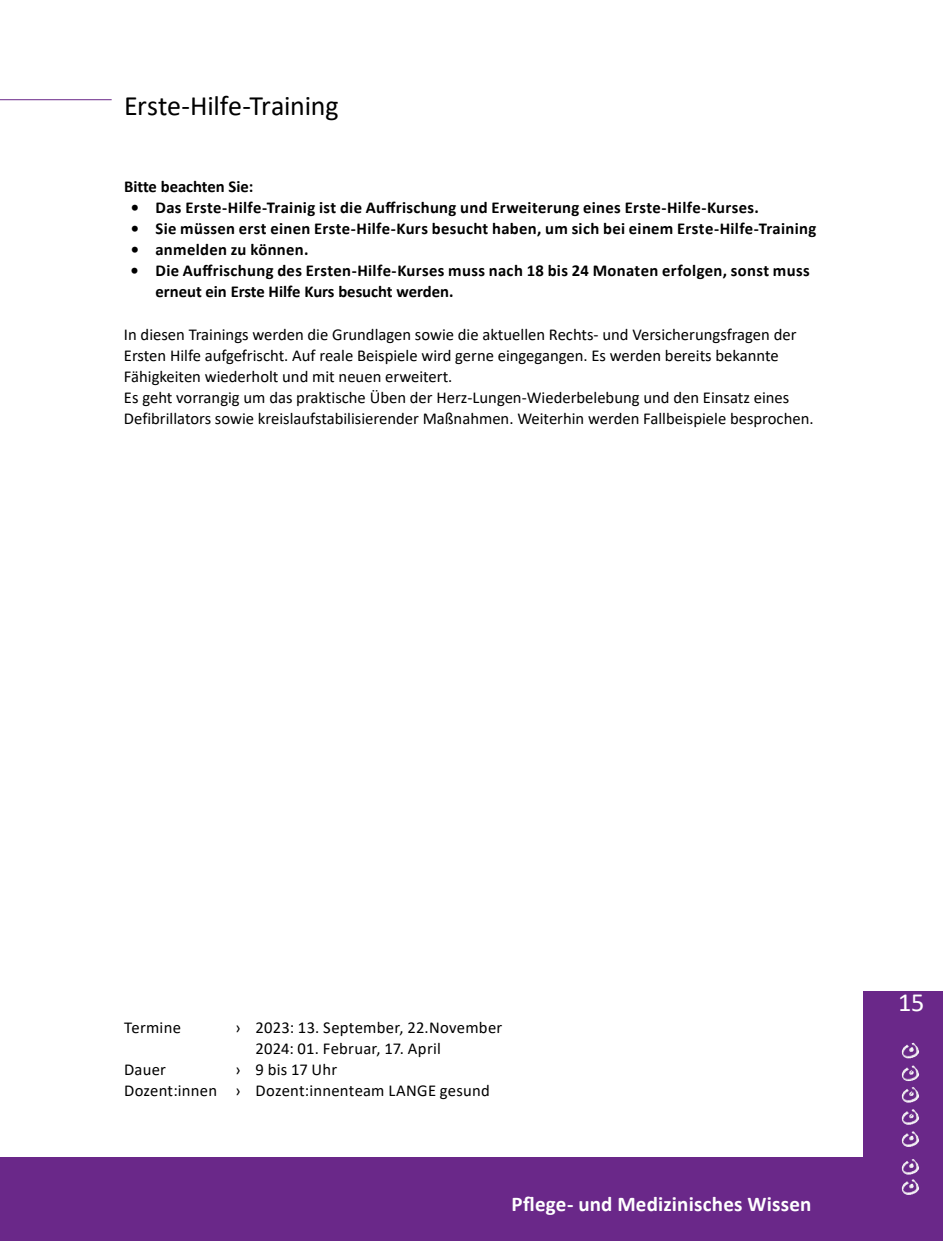
<style>
.page{position:relative;width:943px;height:1241px;background:#fff}
.page>*{position:absolute;margin:0;border:0;box-sizing:border-box;transform-origin:0 0}
.t1{font:28px "Calibri";letter-spacing:-.01em;color:#000}
.t2{font:26.25px "Calibri";color:#fff}
.t3{font:700 21px "Calibri";letter-spacing:.01em;color:#fff}
.t4{font:16.62px/21px "Calibri";color:#000}
.t5{font:700 16.62px/21px "Calibri";letter-spacing:.02em;color:#000}
.t6{font:700 16.62px "Calibri";color:#000}
</style>
<div class="page">
<div style="left:864px;top:991px;width:79px;height:249px;background:#6a2889"></div>
<hr style="left:0;top:99px;width:112px;height:1px;background:#6a2889">
<img style="left:901px;top:1159px;width:18px;height:15px">
<img style="left:901px;top:1042px;width:18px;height:16px">
<img style="left:901px;top:1179px;width:18px;height:15px">
<img style="left:901px;top:1087px;width:18px;height:15px">
<img style="left:901px;top:1109px;width:18px;height:15px">
<img style="left:901px;top:1065px;width:18px;height:15px">
<img style="left:901px;top:1131px;width:18px;height:15px">
<div style="left:0;top:1157px;width:871px;height:83px;background:#6a2889"></div>
<h1 class="t1" style="left:124px;top:87px;width:216px">Erste-Hilfe-Training</h1>
<p class="t6" style="left:124px;top:175px;width:131px">Bitte beachten Sie:</p>
<p class="t5" style="left:131px;top:197px;width:629px">• Das Erste-Hilfe-Trainig ist die Auffrischung und Erweiterung eines Erste-Hilfe-Kurses.</p>
<p class="t5" style="left:131px;top:218px;width:687px">• Sie müssen erst einen Erste-Hilfe-Kurs besucht haben, um sich bei einem Erste-Hilfe-Training</p>
<p class="t5" style="left:131px;top:239px;width:179px">• anmelden zu können.</p>
<p class="t5" style="left:155px;top:260px;width:655px;text-indent:-25px">• Die Auffrischung des Ersten-Hilfe-Kurses muss nach 18 bis 24 Monaten erfolgen, sonst muss erneut ein Erste Hilfe Kurs besucht werden.</p>
<p class="t4" style="left:124px;top:323px;width:691px">In diesen Trainings werden die Grundlagen sowie die aktuellen Rechts- und Versicherungsfragen der Ersten Hilfe aufgefrischt. Auf reale Beispiele wird gerne eingegangen. Es werden bereits bekannte Fähigkeiten wiederholt und mit neuen erweitert.<br>Es geht vorrangig um das praktische Üben der Herz-Lungen-Wiederbelebung und den Einsatz eines Defibrillators sowie kreislaufstabilisierender Maßnahmen. Weiterhin werden Fallbeispiele besprochen.</p>
<p class="t4" style="left:124px;top:1015px;width:58px">Termine</p>
<p class="t4" style="left:235px;top:1015px;width:7px">›</p>
<p class="t4" style="left:124px;top:1057px;width:44px">Dauer</p>
<p class="t4" style="left:124px;top:1057px;width:118px;text-align:right">›<br>Dozent:innen ›</p>
<p class="t4" style="left:255px;top:1015px;width:248px">2023: 13. September, 22.November<br>2024: 01. Februar, 17. April<br>9 bis 17 Uhr<br>Dozent:innenteam LANGE gesund</p>
<p class="t3" style="left:511px;top:1189px;width:301px">Pflege- und Medizinisches Wissen</p>
<h2 class="t2" style="left:898px;top:983px;width:28px">15</h2>
</div>
